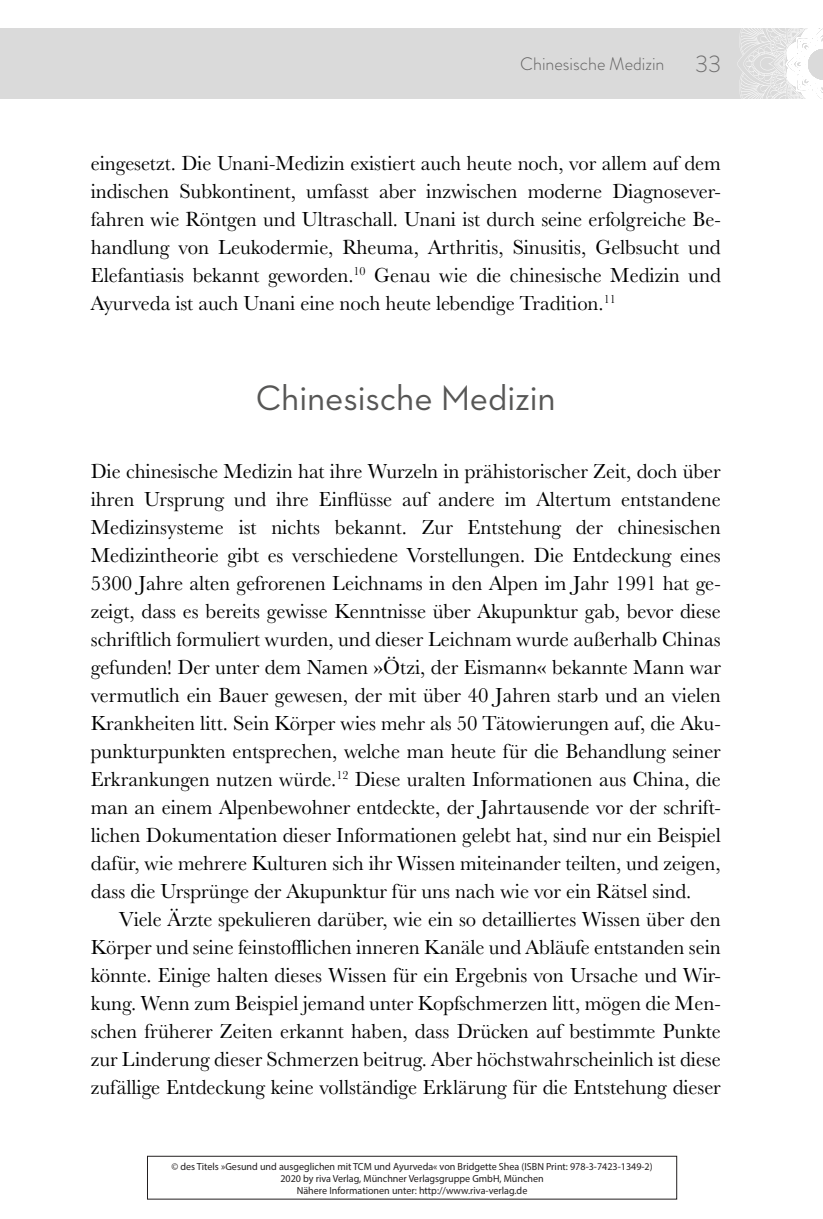
<style>
.page{position:relative;width:823px;height:1219px;background:#fff}
.page>*{position:absolute;margin:0;border:0;box-sizing:border-box;transform-origin:0 0}
.t1{font:36px "Neutraface 2 Text";letter-spacing:-.005em;color:#575756}
.t2{font:300 24px "Brandon Grotesque";color:#706f6f}
.t3{font:21px/28px "Baskerville URW";letter-spacing:-.005em;color:#000;text-align:justify}
.t4{font:300 18px "Brandon Grotesque";color:#646363}
.t5{font:10.2px/12px "Myriad Pro";color:#231f20;text-align:center}
</style>
<div class="page">
<div style="left:0;top:28px;width:822px;height:71px;background:#dadada"></div>
<svg style="left:737px;top:28px;width:85px;height:71px"></svg>
<div style="left:147px;top:1156px;width:529px;height:43px;border:1px solid #231f20"></div>
<p class="t4" style="left:520px;top:52px;width:146px">Chinesische Medizin</p>
<p class="t2" style="left:694px;top:48px;width:28px">33</p>
<p class="t3" style="left:91px;top:148px;width:631px">eingesetzt. Die Unani-Medizin existiert auch heute noch, vor allem auf dem indischen Subkontinent, umfasst aber inzwischen moderne Diagnosever&shy;fahren wie Röntgen und Ultraschall. Unani ist durch seine erfolgreiche Be&shy;handlung von Leukodermie, Rheuma, Arthritis, Sinusitis, Gelbsucht und Elefantiasis bekannt geworden.<sup>10</sup> Genau wie die chinesische Medizin und Ayurveda ist auch Unani eine noch heute lebendige Tradition.<sup>11</sup></p>
<h1 class="t1" style="left:256px;top:375px;width:301px">Chinesische Medizin</h1>
<p class="t3" style="left:91px;top:456px;width:631px">Die chinesische Medizin hat ihre Wurzeln in prähistorischer Zeit, doch über ihren Ursprung und ihre Einflüsse auf andere im Altertum entstandene Medizinsysteme ist nichts bekannt. Zur Entstehung der chinesischen Medizintheorie gibt es verschiedene Vorstellungen. Die Entdeckung eines 5300 Jahre alten gefrorenen Leichnams in den Alpen im Jahr 1991 hat ge&shy;zeigt, dass es bereits gewisse Kenntnisse über Akupunktur gab, bevor diese schriftlich formuliert wurden, und dieser Leichnam wurde außerhalb Chinas gefunden! Der unter dem Namen »Ötzi, der Eismann« bekannte Mann war vermutlich ein Bauer gewesen, der mit über 40 Jahren starb und an vielen Krankheiten litt. Sein Körper wies mehr als 50 Tätowierungen auf, die Aku&shy;punkturpunkten entsprechen, welche man heute für die Behandlung seiner Erkrankungen nutzen würde.<sup>12</sup> Diese uralten Informationen aus China, die man an einem Alpenbewohner entdeckte, der Jahrtausende vor der schrift&shy;lichen Dokumentation dieser Informationen gelebt hat, sind nur ein Beispiel dafür, wie mehrere Kulturen sich ihr Wissen miteinander teilten, und zeigen, dass die Ursprünge der Akupunktur für uns nach wie vor ein Rätsel sind.</p>
<p class="t3" style="left:91px;top:904px;width:631px;text-indent:28px">Viele Ärzte spekulieren darüber, wie ein so detailliertes Wissen über den Körper und seine feinstofflichen inneren Kanäle und Abläufe entstanden sein könnte. Einige halten dieses Wissen für ein Ergebnis von Ursache und Wir&shy;kung. Wenn zum Beispiel jemand unter Kopfschmerzen litt, mögen die Men&shy;schen früherer Zeiten erkannt haben, dass Drücken auf bestimmte Punkte zur Linderung dieser Schmerzen beitrug. Aber höchstwahrscheinlich ist diese zufällige Entdeckung keine vollständige Erklärung für die Entstehung dieser</p>
<p class="t5" style="left:171px;top:1160px;width:482px">© des Titels »Gesund und ausgeglichen mit TCM und Ayurveda« von Bridgette Shea (ISBN Print: 978-3-7423-1349-2)<br>2020 by riva Verlag, Münchner Verlagsgruppe GmbH, München<br>Nähere Informationen unter: http://www.riva-verlag.de</p>
</div>
